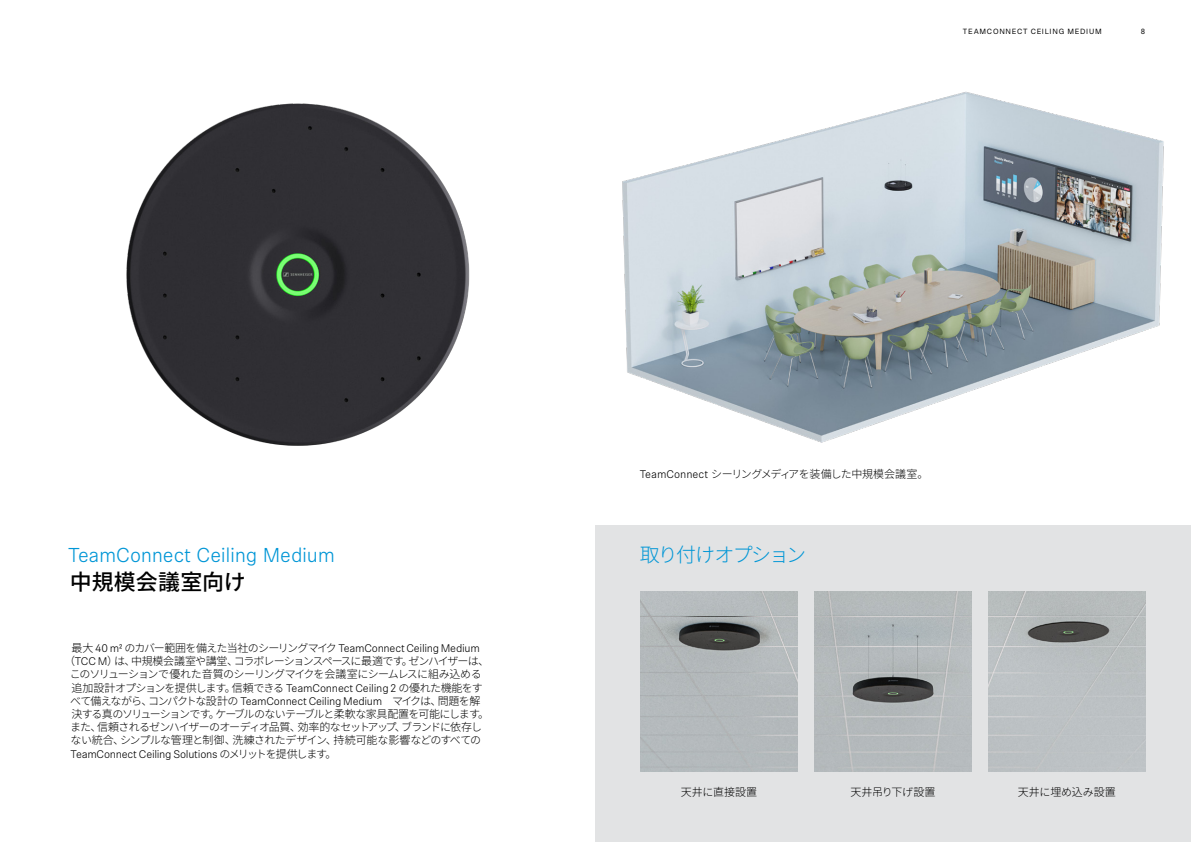
<style>
.page{position:relative;width:1191px;height:842px;background:#fff}
.page>*{position:absolute;margin:0;border:0;box-sizing:border-box;transform-origin:0 0}
.Title_1{font:500 22px "Noto Sans CJ Kjp";letter-spacing:-.005em;color:#000}
.Quote_1{font:300 20px "Sennheiser Neue";letter-spacing:-.01em;color:#0096d6}
.Quote_1-2{font:300 20px "Noto Sans CJ Kjp";letter-spacing:-.08em;color:#0096d6}
.Leadtext{font:300 11px "Noto Sans CJ Kjp";letter-spacing:-.065em;color:#000}
.Leadtext-2{font:300 11px "Sennheiser Neue";letter-spacing:-.025em;color:#000}
.Leadtext-3{font:300 11px "Noto Sans CJ Kjp";letter-spacing:-.095em;color:#000}
.Leadtext-4{font:300 11px "Noto Sans CJ Kjp";letter-spacing:-.085em;color:#000}
.Leadtext-5{font:300 11px "Noto Sans CJ Kjp";letter-spacing:-.04em;color:#000}
.Leadtext-6{font:300 11px "Noto Sans CJ Kjp";letter-spacing:-.015em;color:#000}
.Leadtext-7{font:300 11px "Noto Sans CJ Kjp";letter-spacing:-.035em;color:#000}
.Leadtext-8{font:300 11px "Noto Sans CJ Kjp";letter-spacing:.005em;color:#000}
.Pageheader___Capital{font:7.5px "Sennheiser Neue";letter-spacing:.095em;color:#000}
.Pageheader{font:7.5px "Sennheiser Neue";color:#000}
.s1{font-family:"Sennheiser Neue"}
.s2{font-family:"Noto Sans CJ Kjp"}
</style>
<div class="page">
<div style="left:595px;top:526px;width:596px;height:316px;background:#e2e3e4"></div>
<img style="left:641px;top:592px;width:156px;height:180px">
<img style="left:814px;top:592px;width:157px;height:180px">
<img style="left:988px;top:592px;width:157px;height:180px">
<img style="left:689px;top:91px;width:475px;height:352px">
<img style="left:126px;top:103px;width:563px;height:343px">
<p class="Pageheader___Capital" style="left:963px;top:26px;width:140px">TEAMCONNECT CEILING MEDIUM</p>
<p class="Pageheader" style="left:1140px;top:26px;width:6px">8</p>
<p class="Leadtext" style="left:639px;top:468px;width:290px"><span class="s1">TeamConnect</span> シーリングメディアを装備した中規模会議室。</p>
<p class="Quote_1" style="left:68px;top:541px;width:268px">TeamConnect Ceiling Medium</p>
<p class="Quote_1-2" style="left:640px;top:543px;width:168px">取り付けオプション</p>
<p class="Title_1" style="left:70px;top:570px;width:177px">中規模会議室向け</p>
<p class="Leadtext-2" style="left:72px;top:641px;width:410px"><span class="s2">最大</span> 40 m² <span class="s2">のカバー範囲を備えた当社のシーリングマイク</span> TeamConnect Ceiling Medium</p>
<p class="Leadtext" style="left:64px;top:655px;width:426px">（<span class="s1">TCC M</span>）は、中規模会議室や講堂、コラボレーションスペースに最適です。ゼンハイザーは、</p>
<p class="Leadtext" style="left:70px;top:668px;width:413px">このソリューションで優れた音質のシーリングマイクを会議室にシームレスに組み込める</p>
<p class="Leadtext" style="left:72px;top:681px;width:413px">追加設計オプションを提供します。信頼できる <span class="s1">TeamConnect Ceiling 2</span> の優れた機能をす</p>
<p class="Leadtext-3" style="left:70px;top:694px;width:412px">べて備えながら、コンパクトな設計の <span class="s1">TeamConnect Ceiling Medium</span> マイクは、問題を解</p>
<p class="Leadtext" style="left:71px;top:708px;width:419px">決する真のソリューションです。ケーブルのないテーブルと柔軟な家具配置を可能にします。</p>
<p class="Leadtext-4" style="left:70px;top:721px;width:413px">また、信頼されるゼンハイザーのオーディオ品質、効率的なセットアップ、ブランドに依存し</p>
<p class="Leadtext-5" style="left:71px;top:734px;width:412px">ない統合、シンプルな管理と制御、洗練されたデザイン、持続可能な影響などのすべての</p>
<p class="Leadtext-2" style="left:71px;top:746px;width:267px">TeamConnect Ceiling Solutions <span class="s2">のメリットを提供します。</span></p>
<p class="Leadtext-8" style="left:681px;top:786px;width:78px">天井に直接設置</p>
<p class="Leadtext-7" style="left:850px;top:786px;width:86px">天井吊り下げ設置</p>
<p class="Leadtext-6" style="left:1018px;top:786px;width:99px">天井に埋め込み設置</p>
</div>
